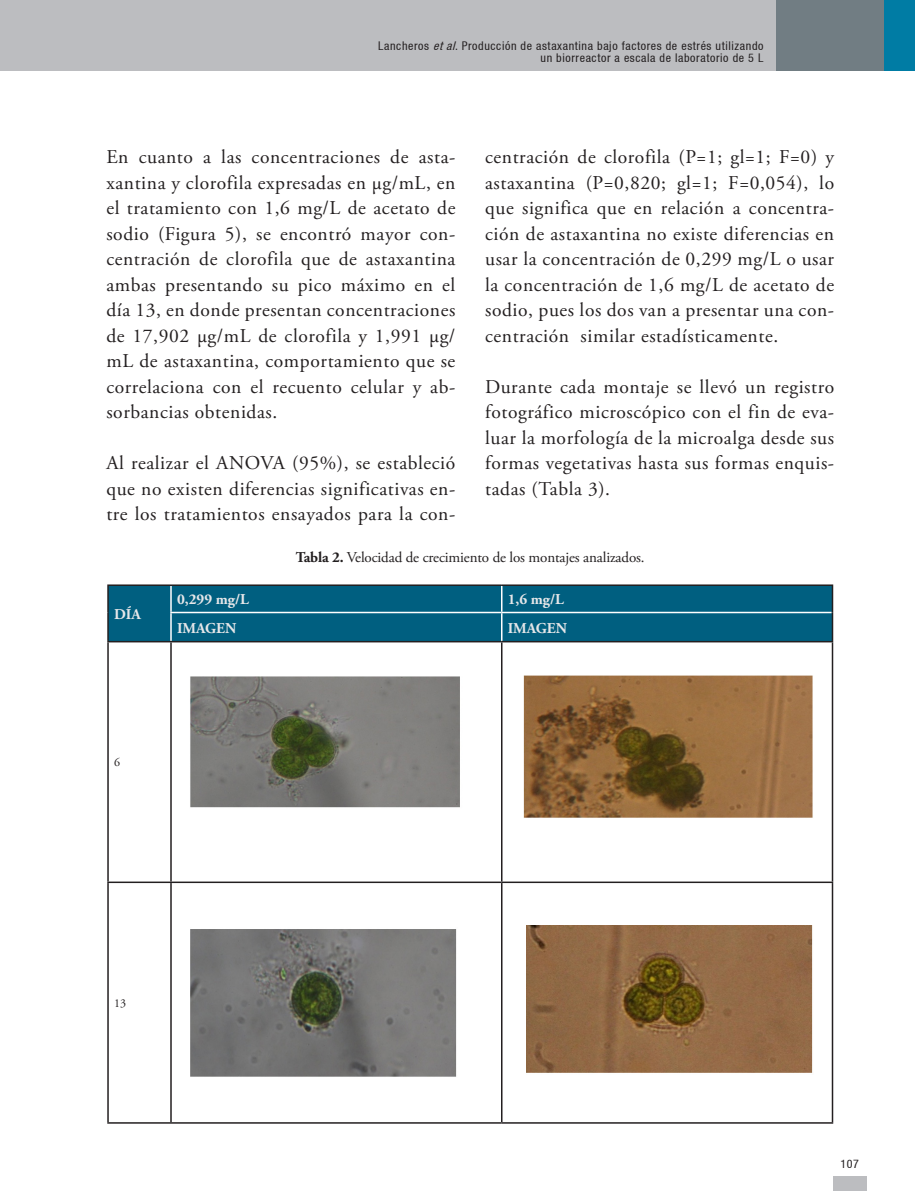
<style>
.page{position:relative;width:915px;height:1191px;background:#fff}
.page>*{position:absolute;margin:0;border:0;box-sizing:border-box;transform-origin:0 0}
.parrafo_corrido{font:19.5px/25.5px "Adobe Garamond Pro";letter-spacing:.03em;color:#231f20;text-align:justify}
.t1{font:15px "Adobe Garamond Pro";letter-spacing:-.01em;color:#231f20}
.t2{font:700 15px "Adobe Garamond Pro";color:#e6e7e9}
.t3{font:condensed 12px/12px "Helvetica 57";letter-spacing:.05em;color:#231f20;text-align:right}
.t4{font:12px "Adobe Garamond Pro";color:#231f20}
.s1{font-style:italic}
.s2{font-weight:700}
</style>
<div class="page">
<div style="left:0;top:0;width:914px;height:71px;background:#bcbdc0"></div>
<div style="left:776px;top:0;width:138px;height:71px;background:#717d83"></div>
<div style="left:884px;top:0;width:30px;height:71px;background:#007ca4"></div>
<div style="left:832px;top:1175px;width:34px;height:16px;background:#bcbdc0"></div>
<svg style="left:109px;top:642px;width:722px;height:480px"></svg>
<hr style="left:170px;top:642px;width:2px;height:239px;background:#231f20">
<hr style="left:501px;top:642px;width:1px;height:239px;background:#231f20">
<hr style="left:107px;top:881px;width:64px;height:2px;background:#231f20">
<hr style="left:171px;top:881px;width:330px;height:2px;background:#231f20">
<hr style="left:170px;top:883px;width:2px;height:239px;background:#231f20">
<hr style="left:501px;top:881px;width:332px;height:2px;background:#231f20">
<hr style="left:501px;top:883px;width:1px;height:239px;background:#231f20">
<hr style="left:107px;top:1122px;width:64px;height:1px;background:#231f20">
<hr style="left:171px;top:1122px;width:330px;height:1px;background:#231f20">
<hr style="left:501px;top:1122px;width:332px;height:1px;background:#231f20">
<div style="left:109px;top:586px;width:722px;height:55px;background:#005f80"></div>
<hr style="left:107px;top:584px;width:64px;height:2px;background:#231f20">
<hr style="left:107px;top:586px;width:2px;height:26px;background:#231f20">
<hr style="left:107px;top:612px;width:2px;height:29px;background:#231f20">
<hr style="left:171px;top:584px;width:330px;height:2px;background:#231f20">
<hr style="left:501px;top:584px;width:332px;height:2px;background:#231f20">
<hr style="left:831px;top:586px;width:2px;height:26px;background:#231f20">
<hr style="left:831px;top:612px;width:2px;height:29px;background:#231f20">
<hr style="left:107px;top:642px;width:2px;height:239px;background:#231f20">
<hr style="left:831px;top:642px;width:2px;height:239px;background:#231f20">
<hr style="left:107px;top:883px;width:2px;height:239px;background:#231f20">
<hr style="left:831px;top:883px;width:2px;height:239px;background:#231f20">
<hr style="left:107px;top:641px;width:64px;height:1px;background:#231f20">
<hr style="left:171px;top:641px;width:330px;height:1px;background:#231f20">
<hr style="left:501px;top:641px;width:332px;height:1px;background:#231f20">
<img style="left:188px;top:675px;width:275px;height:137px">
<img style="left:190px;top:928px;width:267px;height:151px">
<img style="left:526px;top:925px;width:287px;height:151px">
<img style="left:522px;top:675px;width:291px;height:145px">
<p class="t3" style="left:378px;top:40px;width:386px">Lancheros <span class="s1">etal</span>. Producción de astaxantina bajo factores de estrés utilizando un biorreactor a escala de laboratorio de 5 L</p>
<p class="parrafo_corrido" style="left:106px;top:145px;width:350px">En cuanto a las concentraciones de asta&shy;xantina y clorofila expresadas en µg/mL, en el tratamiento con 1,6 mg/L de acetato de sodio (Figura 5), se encontró mayor con&shy;centración de clorofila que de astaxantina ambas presentando su pico máximo en el día 13, en donde presentan concentraciones de 17,902 µg/mL de clorofila y 1,991 µg/ mL de astaxantina, comportamiento que se correlaciona con el recuento celular y ab&shy;sorbancias obtenidas.</p>
<p class="parrafo_corrido" style="left:106px;top:451px;width:350px">Al realizar el ANOVA (95%), se estableció que no existen diferencias significativas en&shy;tre los tratamientos ensayados para la con-</p>
<p class="parrafo_corrido" style="left:485px;top:145px;width:350px">centración de clorofila (P=1; gl=1; F=0) y astaxantina (P=0,820; gl=1; F=0,054), lo que significa que en relación a concentra&shy;ción de astaxantina no existe diferencias en usar la concentración de 0,299 mg/L o usar la concentración de 1,6 mg/L de acetato de sodio, pues los dos van a presentar una con&shy;centración similar estadísticamente.</p>
<p class="parrafo_corrido" style="left:485px;top:374px;width:350px">Durante cada montaje se llevó un registro fotográfico microscópico con el fin de eva&shy;luar la morfología de la microalga desde sus formas vegetativas hasta sus formas enquis&shy;tadas (Tabla 3).</p>
<p class="t2" style="left:114px;top:605px;width:28px">DÍA</p>
<p class="t1" style="left:296px;top:548px;width:350px"><span class="s2">Tabla 2.</span> Velocidad de crecimiento de los montajes analizados.</p>
<p class="t2" style="left:177px;top:591px;width:73px">0,299 mg/L</p>
<p class="t2" style="left:507px;top:591px;width:58px">1,6 mg/L</p>
<p class="t2" style="left:177px;top:619px;width:61px">IMAGEN</p>
<p class="t2" style="left:507px;top:619px;width:61px">IMAGEN</p>
<p class="t4" style="left:114px;top:755px;width:7px">6</p>
<p class="t4" style="left:114px;top:996px;width:13px">13</p>
<p class="t3" style="left:840px;top:1157px;width:20px">107</p>
</div>
